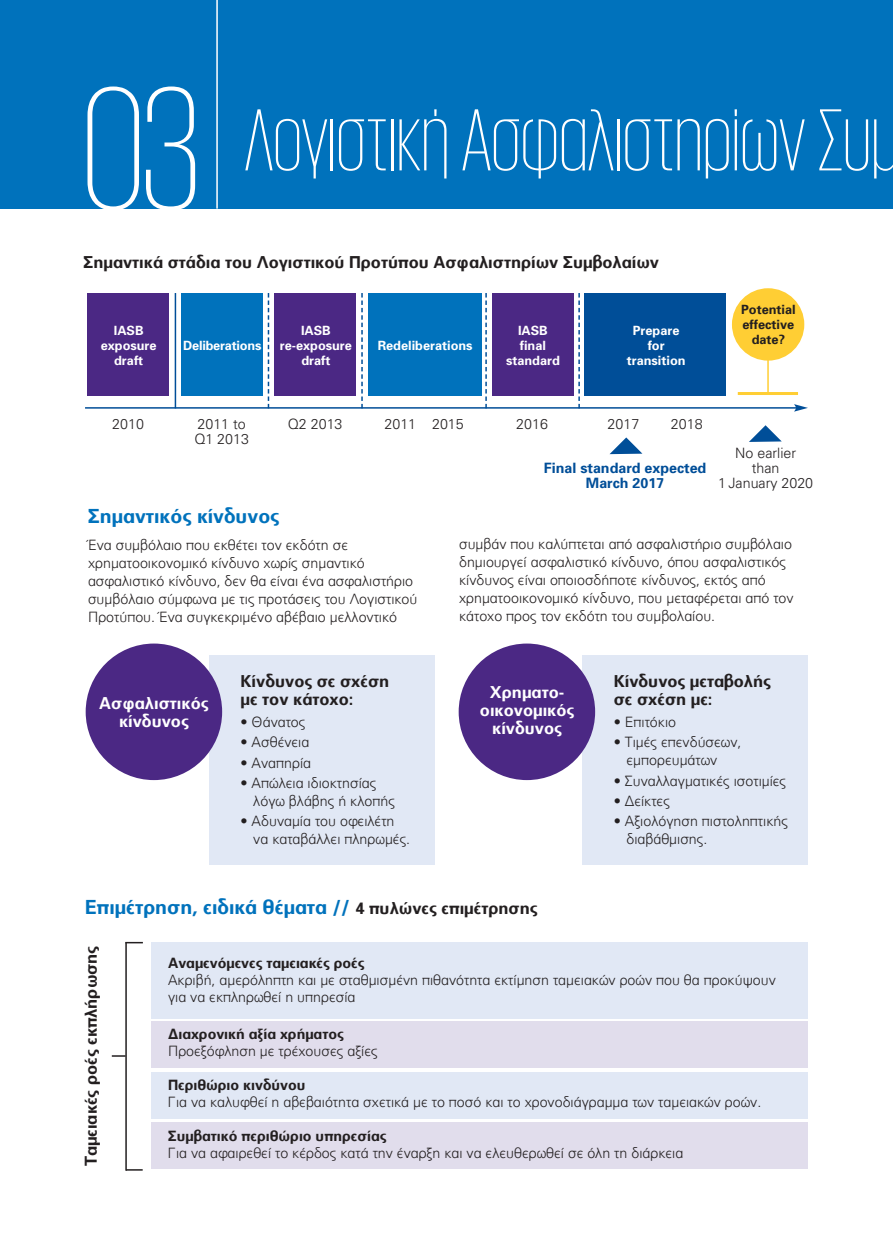
<style>
.page{position:relative;width:893px;height:1255px;background:#fff}
.page>*{position:absolute;margin:0;border:0;box-sizing:border-box;transform-origin:0 0}
.t1{font:200 180px "KPMG";color:#fff}
.t2{font:200 90px "KPMG Greek App";color:#fff}
.t3{font:700 19.5px "LC Univers";color:#0072bc}
.t4{font:700 16.5px/18px "LC Univers";color:#231f20}
.t5{font:700 16.5px/18px "LC Univers";color:#fff;text-align:center}
.t6{font:300 14.25px/18px "LC Univers";color:#231f20}
.t7{font:700 14.25px "LC Univers";color:#231f20}
.t8{font:700 14.25px/15px "LC Univers";color:#004e98;text-align:center}
.t9{font:700 12.75px/15px "LC Univers";color:#fff;text-align:center}
.t10{font:700 12.75px/15px "LC Univers";color:#231f20;text-align:center}
.s1{font-size:16.5px;color:#231f20}
</style>
<div class="page">
<div style="left:152px;top:942px;width:656px;height:76px;background:#e1e8f5"></div>
<div style="left:152px;top:1021px;width:656px;height:47px;background:#e1ddec"></div>
<div style="left:152px;top:1071px;width:656px;height:47px;background:#e1e8f5"></div>
<div style="left:152px;top:1122px;width:656px;height:46px;background:#e1ddec"></div>
<div style="left:0;top:0;width:893px;height:208px;background:#0072bc"></div>
<hr style="left:216px;top:0;width:2px;height:208px;background:#fff">
<div style="left:209px;top:655px;width:226px;height:209px;background:#e1e8f5"></div>
<div style="left:583px;top:655px;width:225px;height:209px;background:#e1e8f5"></div>
<div style="left:459px;top:643px;width:136px;height:137px;background:#4b2884;border-radius:50%"></div>
<div style="left:86px;top:643px;width:136px;height:137px;background:#4b2884;border-radius:50%"></div>
<svg style="left:125px;top:941px;width:18px;height:2px"></svg>
<svg style="left:127px;top:1169px;width:16px;height:1px"></svg>
<hr style="left:125px;top:942px;width:2px;height:228px;background:#231f20">
<svg style="left:112px;top:1055px;width:14px;height:1px"></svg>
<div style="left:87px;top:293px;width:82px;height:102px;background:#4b2884"></div>
<div style="left:181px;top:293px;width:82px;height:102px;background:#0072bc"></div>
<div style="left:275px;top:293px;width:81px;height:102px;background:#4b2884"></div>
<div style="left:368px;top:293px;width:113px;height:102px;background:#0072bc"></div>
<div style="left:584px;top:293px;width:142px;height:102px;background:#004e98"></div>
<div style="left:492px;top:293px;width:81px;height:102px;background:#4b2884"></div>
<div style="left:732px;top:288px;width:72px;height:72px;background:#ffce34;border-radius:50%"></div>
<hr style="left:85px;top:407px;width:712px;height:1px;background:#004e98">
<svg style="left:794px;top:404px;width:14px;height:7px"></svg>
<hr style="left:175px;top:293px;width:1px;height:115px;background:#004e98">
<svg style="left:268px;top:293px;width:1px;height:114px"></svg>
<svg style="left:361px;top:293px;width:2px;height:114px"></svg>
<svg style="left:485px;top:293px;width:2px;height:115px"></svg>
<svg style="left:578px;top:293px;width:2px;height:115px"></svg>
<hr style="left:767px;top:359px;width:2px;height:33px;background:#ffce34">
<hr style="left:738px;top:392px;width:60px;height:3px;background:#ffce34">
<svg style="left:610px;top:437px;width:32px;height:17px"></svg>
<svg style="left:749px;top:425px;width:33px;height:17px"></svg>
<h1 class="t1" style="left:82px;top:63px;width:120px">03</h1>
<h2 class="t2" style="left:244px;top:97px;width:657px">Λογιστική Ασφαλιστnρίων Συμ</h2>
<p class="t4" style="left:83px;top:255px;width:577px">Σημαντικά στάδια του Λογιστικού Προτύπου Ασφαλιστηρίων Συμβολαίων</p>
<p class="t9" style="left:101px;top:324px;width:57px">ΙΑSB exposure draft</p>
<p class="t9" style="left:183px;top:339px;width:80px">Deliberations</p>
<p class="t9" style="left:280px;top:324px;width:74px">ΙΑSB re-exposure draft</p>
<p class="t9" style="left:378px;top:339px;width:96px">Redeliberations</p>
<p class="t9" style="left:506px;top:324px;width:55px">ΙΑSB final standard</p>
<p class="t9" style="left:627px;top:324px;width:60px">Prepare for transition</p>
<p class="t10" style="left:741px;top:303px;width:56px">Potential effective date?</p>
<p class="t6" style="left:112px;top:416px;width:33px">2010</p>
<p class="t6" style="left:194px;top:417px;width:56px;line-height:15px">2011 to<br>Q1 2013</p>
<p class="t6" style="left:288px;top:416px;width:56px">Q2 2013</p>
<p class="t6" style="left:385px;top:416px;width:81px">2011 2015</p>
<p class="t6" style="left:516px;top:416px;width:33px">2016</p>
<p class="t6" style="left:608px;top:416px;width:33px">2017</p>
<p class="t6" style="left:671px;top:416px;width:33px">2018</p>
<p class="t8" style="left:544px;top:461px;width:164px">Final standard expected<br>March 2017</p>
<p class="t6" style="left:718px;top:447px;width:97px;line-height:15px;text-align:center">No earlier<br>than<br>1 January 2020</p>
<h3 class="t3" style="left:88px;top:509px;width:193px">Σημαντικός κίνδυνος</h3>
<p class="t6" style="left:88px;top:537px;width:331px">Ένα συμβόλαιο που εκθέτει τον εκδότη σε χρηματοοικονομικό κίνδυνο χωρίς σημαντικό ασφαλιστικό κίνδυνο, δεν θα είναι ένα ασφαλιστήριο συμβόλαιο σύμφωνα με τις προτάσεις του Λογιστικού Προτύπου. Ένα συγκεκριμένο αβέβαιο μελλοντικό</p>
<p class="t5" style="left:99px;top:695px;width:111px">Ασφαλιστικός κίνδυνος</p>
<p class="t4" style="left:241px;top:673px;width:150px">Κίνδυνος σε σχέση με τον κάτοχο:</p>
<p class="t6" style="left:241px;top:714px;width:66px">• Θάνατος</p>
<p class="t6" style="left:241px;top:734px;width:70px">• Ασθένεια</p>
<p class="t6" style="left:241px;top:754px;width:72px">• Αναπηρία</p>
<p class="t6" style="left:253px;top:774px;width:143px;text-indent:-13px">• Απώλεια ιδιοκτησίας λόγω βλάβης ή κλοπής</p>
<p class="t6" style="left:253px;top:813px;width:158px;text-indent:-13px">• Αδυναμία του οφειλέτη να καταβάλλει πληρωμές.</p>
<p class="t6" style="left:459px;top:536px;width:336px">συμβάν που καλύπτεται από ασφαλιστήριο συμβόλαιο δημιουργεί ασφαλιστικό κίνδυνο, όπου ασφαλιστικός κίνδυνος είναι οποιοσδήποτε κίνδυνος, εκτός από χρηματοοικονομικό κίνδυνο, που μεταφέρεται από τον κάτοχο προς τον εκδότη του συμβολαίου.</p>
<p class="t5" style="left:480px;top:684px;width:96px">Χρηματο - οικονομικός κίνδυνος</p>
<p class="t4" style="left:614px;top:673px;width:159px">Κίνδυνος μεταβολής σε σχέση με:</p>
<p class="t6" style="left:614px;top:714px;width:64px">• Επιτόκιο</p>
<p class="t6" style="left:626px;top:734px;width:117px;text-indent:-13px">• Τιμές επενδύσεων, εμπορευμάτων</p>
<p class="t6" style="left:614px;top:772px;width:174px">• Συναλλαγματικές ισοτιμίες</p>
<p class="t6" style="left:614px;top:792px;width:58px">• Δείκτες</p>
<p class="t6" style="left:626px;top:813px;width:163px;text-indent:-13px">• Αξιολόγηση πιστοληπτικής διαβάθμισης.</p>
<h3 class="t3" style="left:85px;top:899px;width:454px">Επιμέτρηση, ειδικά θέματα // <span class="s1">4 πυλώνες επιμέτρησης</span></h3>
<p class="t4" style="left:83px;top:1166px;width:222px;rotate:-90deg">Ταμειακές ροές εκπλήρωσης</p>
<p class="t7" style="left:168px;top:957px;width:198px">Αναμενόμενες ταμειακές ροές</p>
<p class="t6" style="left:168px;top:972px;width:609px;line-height:17.1px">Ακριβή, αμερόληπτη και με σταθμισμένη πιθανότητα εκτίμηση ταμειακών ροών που θα προκύψουν για να εκπληρωθεί η υπηρεσία</p>
<p class="t7" style="left:168px;top:1028px;width:177px">Διαχρονική αξία χρήματος</p>
<p class="t6" style="left:168px;top:1043px;width:211px">Προεξόφληση με τρέχουσες αξίες</p>
<p class="t7" style="left:168px;top:1079px;width:139px">Περιθώριο κινδύνου</p>
<p class="t6" style="left:168px;top:1094px;width:595px">Για να καλυφθεί η αβεβαιότητα σχετικά με το ποσό και το χρονοδιάγραμμα των ταμειακών ροών.</p>
<p class="t7" style="left:168px;top:1130px;width:220px">Συμβατικό περιθώριο υπηρεσίας</p>
<p class="t6" style="left:168px;top:1145px;width:517px">Για να αφαιρεθεί το κέρδος κατά την έναρξη και να ελευθερωθεί σε όλη τη διάρκεια</p>
</div>
